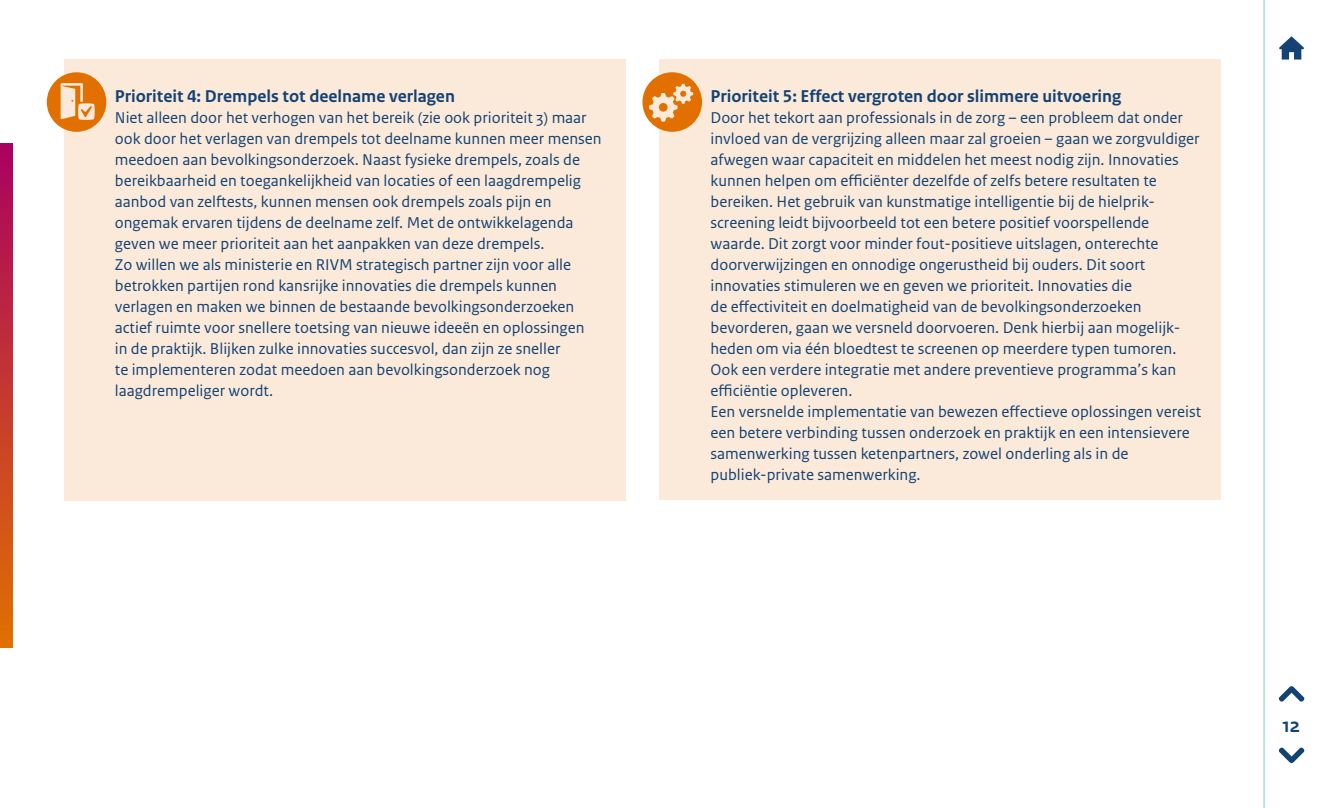
<style>
.page{position:relative;width:1319px;height:808px;background:#fff}
.page>*{position:absolute;margin:0;border:0;box-sizing:border-box;transform-origin:0 0}
.t1{font:700 21px "Rijksoverheid Sans Heading";color:#144273}
.H4_Kader_Kop__hfdst_4{font:700 18px "Rijksoverheid Sans Text";color:#144273}
.Body_kader_sc{font:16.5px/21px "Rijksoverheid Sans Text";color:#144273}
</style>
<div class="page">
<div style="left:64px;top:60px;width:561px;height:62px;background:#fbead9"></div>
<div style="left:64px;top:102px;width:561px;height:314px;background:#fbead9"></div>
<div style="left:47px;top:72px;width:59px;height:60px;background:#e17000;border-radius:50%"></div>
<svg style="left:61px;top:83px;width:34px;height:37px"></svg>
<div style="left:659px;top:60px;width:561px;height:62px;background:#fbead9"></div>
<div style="left:659px;top:102px;width:561px;height:314px;background:#fbead9"></div>
<div style="left:659px;top:396px;width:561px;height:104px;background:#fbead9"></div>
<div style="left:642px;top:72px;width:60px;height:60px;background:#e17000;border-radius:50%"></div>
<svg style="left:649px;top:84px;width:44px;height:38px"></svg>
<svg style="left:0;top:144px;width:13px;height:504px;background:#c53830"></svg>
<hr style="left:1263px;top:0;width:1px;height:808px;background:#76d2b6">
<svg style="left:1279px;top:36px;width:24px;height:24px"></svg>
<svg style="left:1278px;top:747px;width:26px;height:16px"></svg>
<svg style="left:1278px;top:686px;width:26px;height:16px"></svg>
<div style="left:64px;top:411px;width:561px;height:90px;background:#fbead9"></div>
<h4 class="H4_Kader_Kop__hfdst_4" style="left:115px;top:85px;width:341px">Prioriteit 4: Drempels tot deelname verlagen</h4>
<p class="Body_kader_sc" style="left:115px;top:107px;width:488px">Niet alleen door het verhogen van het bereik (zie ook prioriteit 3) maar ook door het verlagen van drempels tot deelname kunnen meer mensen meedoen aan bevolkingsonderzoek. Naast fysieke drempels, zoals de bereikbaarheid en toegankelijkheid van locaties of een laagdrempelig aanbod van zelftests, kunnen mensen ook drempels zoals pijn en ongemak ervaren tijdens de deelname zelf. Met de ontwikkelagenda geven we meer prioriteit aan het aanpakken van deze drempels.<br>Zo willen we als ministerie en RIVM strategisch partner zijn voor alle betrokken partijen rond kansrijke innovaties die drempels kunnen verlagen en maken we binnen de bestaande bevolkingsonderzoeken actief ruimte voor snellere toetsing van nieuwe ideeën en oplossingen<br>in de praktijk. Blijken zulke innovaties succesvol, dan zijn ze sneller<br>te implementeren zodat meedoen aan bevolkingsonderzoek nog laagdrempeliger wordt.</p>
<h4 class="H4_Kader_Kop__hfdst_4" style="left:710px;top:85px;width:412px">Prioriteit 5: Effect vergroten door slimmere uitvoering</h4>
<p class="Body_kader_sc" style="left:710px;top:107px;width:490px">Door het tekort aan professionals in de zorg – een probleem dat onder invloed van de vergrijzing alleen maar zal groeien – gaan we zorgvuldiger afwegen waar capaciteit en middelen het meest nodig zijn. Innovaties kunnen helpen om efficiënter dezelfde of zelfs betere resultaten te bereiken. Het gebruik van kunstmatige intelligentie bij de hielprik&shy;screening leidt bijvoorbeeld tot een betere positief voorspellende waarde. Dit zorgt voor minder fout-positieve uitslagen, onterechte doorverwijzingen en onnodige ongerustheid bij ouders. Dit soort innovaties stimuleren we en geven we prioriteit. Innovaties die<br>de effectiviteit en doelmatigheid van de bevolkingsonderzoeken bevorderen, gaan we versneld doorvoeren. Denk hierbij aan mogelijk&shy;heden om via één bloedtest te screenen op meerdere typen tumoren.<br>Ook een verdere integratie met andere preventieve programma’s kan efficiëntie opleveren.</p>
<p class="Body_kader_sc" style="left:710px;top:401px;width:492px">Een versnelde implementatie van bewezen effectieve oplossingen vereist een betere verbinding tussen onderzoek en praktijk en een intensievere samenwerking tussen ketenpartners, zowel onderling als in de publiek-private samenwerking.</p>
<p class="t1" style="left:1281px;top:713px;width:19px">12</p>
</div>
